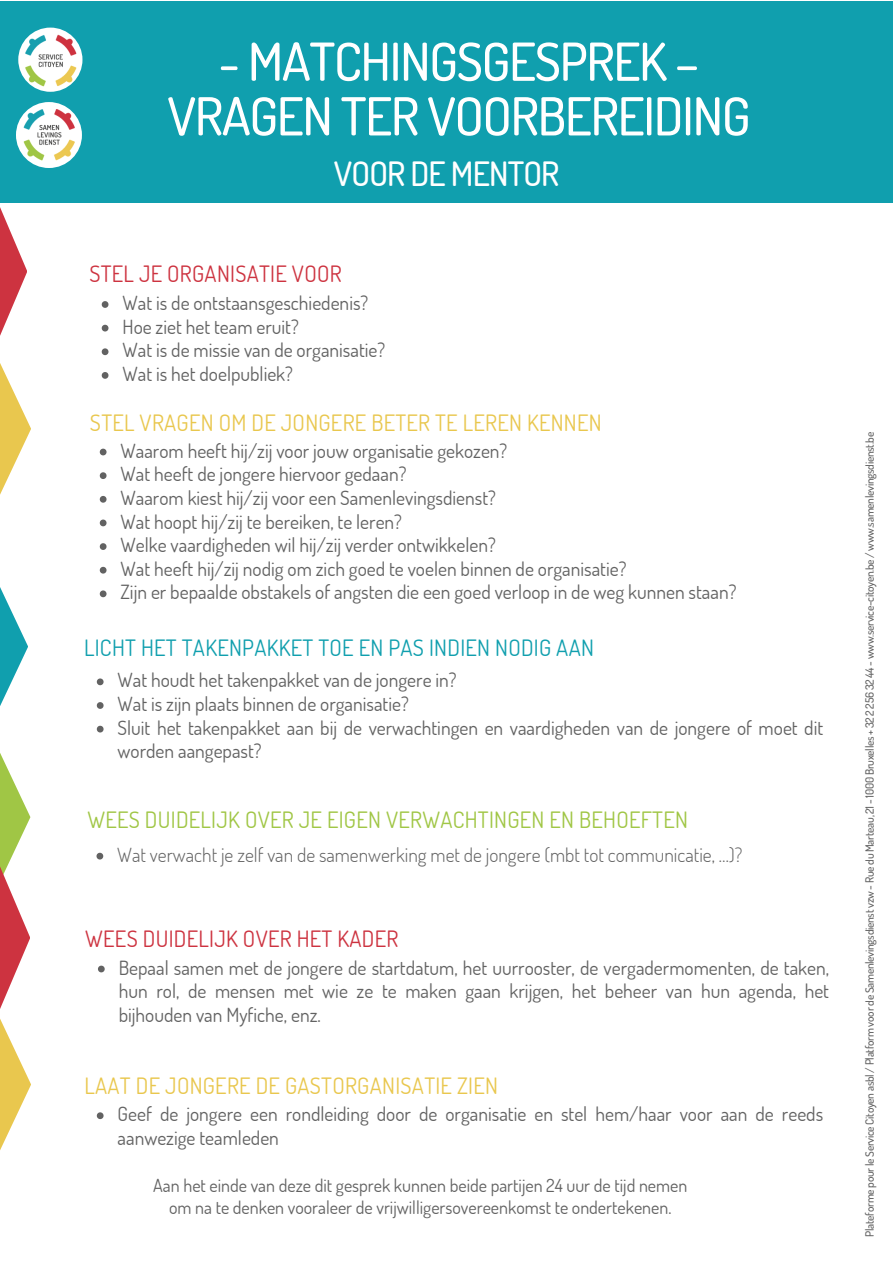
<style>
.page{position:relative;width:893px;height:1264px;background:#fff}
.page>*{position:absolute;margin:0;border:0;box-sizing:border-box;transform-origin:0 0}
.t1{font:500 52.35px/54.6px "Dosis";letter-spacing:-.025em;color:#fff;text-align:center}
.t2{font:500 33.45px "Dosis";letter-spacing:-.025em;color:#fff}
.t3{font:22.5px "Dosis";letter-spacing:.01em;color:#e9c74e}
.t4{font:22.5px "Dosis";letter-spacing:.01em;color:#a0c645}
.t5{font:22.5px "Dosis";letter-spacing:.01em;color:#cd3340}
.t6{font:22.5px "Dosis";letter-spacing:.01em;color:#109fae}
.t7{font:19.5px/23.7px "Dosis";color:#626262}
.t8{font:300 19.5px "Dosis";color:#626262}
.t9{font:18px/21.3px "Dosis";color:#626262;text-align:center}
.t10{font:500 11.4px "Dosis";letter-spacing:-.025em;color:#626262}
</style>
<div class="page">
<div style="left:0;top:1px;width:892px;height:202px;background:#109fae"></div>
<img style="left:11px;top:94px;width:79px;height:79px;border-radius:50%">
<svg style="left:0;top:363px;width:31px;height:132px"></svg>
<svg style="left:0;top:1019px;width:31px;height:131px"></svg>
<svg style="left:0;top:587px;width:28px;height:119px"></svg>
<svg style="left:0;top:753px;width:30px;height:111px;fill:#a0c645"></svg>
<svg style="left:0;top:207px;width:27px;height:129px"></svg>
<img style="left:11px;top:20px;width:79px;height:79px;border-radius:50%">
<svg style="left:102px;top:301px;width:6px;height:7px"></svg>
<svg style="left:102px;top:325px;width:6px;height:6px"></svg>
<svg style="left:102px;top:348px;width:6px;height:7px"></svg>
<svg style="left:102px;top:372px;width:6px;height:7px"></svg>
<svg style="left:97px;top:678px;width:7px;height:7px"></svg>
<svg style="left:97px;top:702px;width:7px;height:7px"></svg>
<svg style="left:97px;top:725px;width:7px;height:7px"></svg>
<svg style="left:100px;top:448px;width:6px;height:7px"></svg>
<svg style="left:100px;top:472px;width:6px;height:7px"></svg>
<svg style="left:100px;top:496px;width:6px;height:6px"></svg>
<svg style="left:100px;top:519px;width:6px;height:7px"></svg>
<svg style="left:100px;top:543px;width:6px;height:7px"></svg>
<svg style="left:100px;top:567px;width:6px;height:6px"></svg>
<svg style="left:100px;top:590px;width:6px;height:7px"></svg>
<svg style="left:97px;top:1112px;width:7px;height:7px"></svg>
<svg style="left:96px;top:852px;width:7px;height:7px"></svg>
<svg style="left:0;top:864px;width:30px;height:145px"></svg>
<svg style="left:98px;top:965px;width:7px;height:7px"></svg>
<p class="t1" style="left:167px;top:33px;width:584px">- MATCHINGSGESPREK –<br>VRAGEN TER VOORBEREIDING</p>
<h1 class="t2" style="left:334px;top:151px;width:227px">VOOR DE MENTOR</h1>
<p class="t5" style="left:89px;top:259px;width:254px">STEL JE ORGANISATIE VOOR</p>
<h2 class="t7" style="left:122px;top:290px;width:247px">Wat is de ontstaansgeschiedenis?</h2>
<h3 class="t7" style="left:122px;top:314px;width:178px">Hoe ziet het team eruit?</h3>
<p class="t7" style="left:122px;top:338px;width:264px">Wat is de missie van de organisatie?</p>
<p class="t7" style="left:122px;top:361px;width:172px">Wat is het doelpubliek?</p>
<p class="t3" style="left:90px;top:408px;width:513px">STEL VRAGEN OM DE JONGERE BETER TE LEREN KENNEN</p>
<p class="t7" style="left:120px;top:438px;width:388px">Waarom heeft hij/zij voor jouw organisatie gekozen?</p>
<p class="t7" style="left:120px;top:462px;width:287px">Wat heeft de jongere hiervoor gedaan?</p>
<p class="t7" style="left:120px;top:485px;width:377px">Waarom kiest hij/zij voor een Samenlevingsdienst?</p>
<p class="t7" style="left:120px;top:509px;width:283px">Wat hoopt hij/zij te bereiken, te leren?</p>
<p class="t7" style="left:120px;top:532px;width:377px">Welke vaardigheden wil hij/zij verder ontwikkelen?</p>
<p class="t7" style="left:120px;top:556px;width:507px">Wat heeft hij/zij nodig om zich goed te voelen binnen de organisatie?</p>
<p class="t7" style="left:120px;top:580px;width:617px">Zijn er bepaalde obstakels of angsten die een goed verloop in de weg kunnen staan?</p>
<p class="t6" style="left:84px;top:632px;width:511px">LICHT HET TAKENPAKKET TOE EN PAS INDIEN NODIG AAN</p>
<p class="t7" style="left:118px;top:668px;width:340px">Wat houdt het takenpakket van de jongere in?</p>
<p class="t7" style="left:118px;top:691px;width:293px">Wat is zijn plaats binnen de organisatie?</p>
<h3 class="t7" style="left:118px;top:715px;width:707px">Sluit het takenpakket aan bij de verwachtingen en vaardigheden van de jongere of moet dit worden aangepast?</h3>
<h3 class="t4" style="left:87px;top:804px;width:602px">WEES DUIDELIJK OVER JE EIGEN VERWACHTINGEN EN BEHOEFTEN</h3>
<p class="t8" style="left:117px;top:841px;width:626px">Wat verwacht je zelf van de samenwerking met de jongere (mbt tot communicatie, …)?</p>
<p class="t5" style="left:85px;top:923px;width:314px">WEES DUIDELIJK OVER HET KADER</p>
<p class="t7" style="left:119px;top:955px;width:711px;text-align:justify">Bepaal samen met de jongere de startdatum, het uurrooster, de vergadermomenten, de taken, hun rol, de mensen met wie ze te maken gaan krijgen, het beheer van hun agenda, het bijhouden van Myfiche, enz.</p>
<h3 class="t3" style="left:84px;top:1070px;width:415px">LAAT DE JONGERE DE GASTORGANISATIE ZIEN</h3>
<h3 class="t7" style="left:118px;top:1101px;width:707px">Geef de jongere een rondleiding door de organisatie en stel hem/haar voor aan de reeds aanwezige teamleden</h3>
<h3 class="t9" style="left:153px;top:1174px;width:535px">Aan het einde van deze dit gesprek kunnen beide partijen 24 uur de tijd nemen om na te denken vooraleer de vrijwilligersovereenkomst te ondertekenen.</h3>
<h4 class="t10" style="left:861px;top:1236px;width:806px;rotate:-90deg">Plateforme pour le Service Citoyen asbl / Platform voor de Samenlevingsdienst vzw - Rue du Marteau, 21 - 1000 Bruxelles + 32 2 256 32 44 - www.service-citoyen.be / www.samenlevingsdienst.be</h4>
</div>
